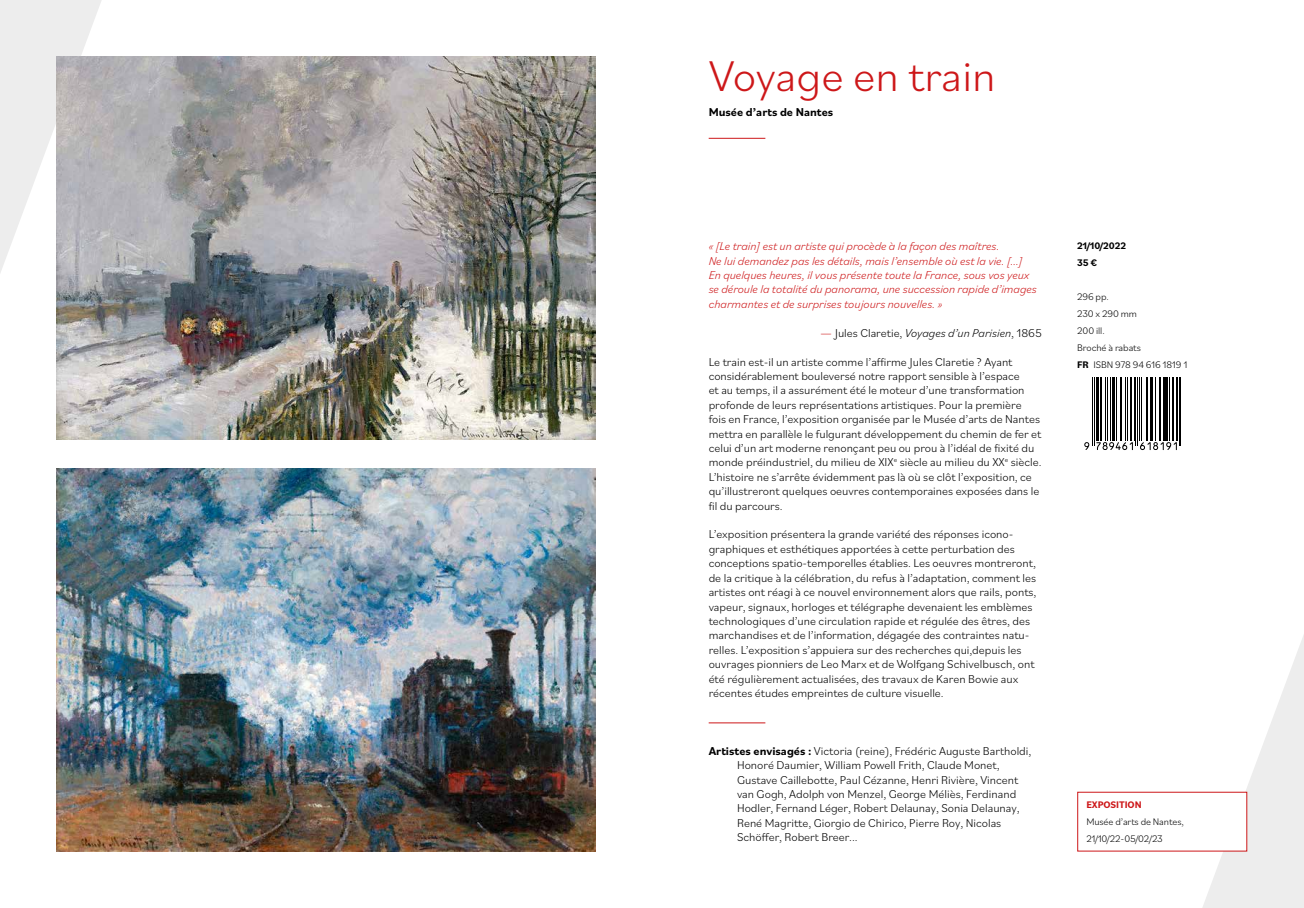
<style>
.page{position:relative;width:1304px;height:908px;background:#fff}
.page>*{position:absolute;margin:0;border:0;box-sizing:border-box;transform-origin:0 0}
.t1{font:300 45px "Bilo";color:#cd1719}
.t2{font:300 12px/14.4px "Bilo";color:#000}
.t3{font:italic 300 12px/14.4px "Bilo";color:#cd1719}
.t4{font:700 12px "Bilo";color:#000}
.t5{font:300 10px/17px "Bilo";letter-spacing:-.01em;color:#000}
.t6{font:700 10px/17px "Bilo";letter-spacing:-.015em;color:#000}
.t7{font:700 10px "Bilo";letter-spacing:-.01em;color:#cd1719}
.s1{color:#cd1719}
.s2{font-style:italic}
.s3{font-weight:700}
</style>
<div class="page">
<hr style="left:709px;top:138px;width:56px;height:1px;background:#cd1719">
<svg style="left:1084px;top:442px;width:5px;height:8px"></svg>
<hr style="left:1092px;top:377px;width:1px;height:68px;background:#000">
<hr style="left:1094px;top:377px;width:1px;height:68px;background:#000">
<hr style="left:1096px;top:377px;width:3px;height:63px;background:#000">
<hr style="left:1100px;top:377px;width:2px;height:63px;background:#000">
<hr style="left:1105px;top:377px;width:1px;height:63px;background:#000">
<hr style="left:1107px;top:377px;width:1px;height:63px;background:#000">
<hr style="left:1110px;top:377px;width:1px;height:63px;background:#000">
<hr style="left:1112px;top:377px;width:3px;height:63px;background:#000">
<hr style="left:1116px;top:377px;width:1px;height:63px;background:#000">
<hr style="left:1120px;top:377px;width:1px;height:63px;background:#000">
<hr style="left:1125px;top:377px;width:1px;height:63px;background:#000">
<hr style="left:1127px;top:377px;width:1px;height:63px;background:#000">
<svg style="left:1096px;top:442px;width:37px;height:8px"></svg>
<hr style="left:1130px;top:377px;width:2px;height:63px;background:#000">
<hr style="left:1134px;top:377px;width:1px;height:63px;background:#000">
<hr style="left:1135px;top:377px;width:1px;height:68px;background:#000">
<hr style="left:1137px;top:377px;width:1px;height:68px;background:#000">
<hr style="left:1139px;top:377px;width:1px;height:63px;background:#000">
<hr style="left:1141px;top:377px;width:1px;height:63px;background:#000">
<hr style="left:1146px;top:377px;width:2px;height:63px;background:#000">
<hr style="left:1149px;top:377px;width:2px;height:63px;background:#000">
<hr style="left:1152px;top:377px;width:1px;height:63px;background:#000">
<hr style="left:1155px;top:377px;width:1px;height:63px;background:#000">
<hr style="left:1159px;top:377px;width:2px;height:63px;background:#000">
<hr style="left:1163px;top:377px;width:2px;height:63px;background:#000">
<hr style="left:1165px;top:377px;width:3px;height:63px;background:#000">
<hr style="left:1169px;top:377px;width:1px;height:63px;background:#000">
<svg style="left:1140px;top:442px;width:37px;height:8px"></svg>
<hr style="left:1172px;top:377px;width:2px;height:63px;background:#000">
<hr style="left:1176px;top:377px;width:2px;height:63px;background:#000">
<hr style="left:1178px;top:377px;width:1px;height:68px;background:#000">
<hr style="left:1180px;top:377px;width:1px;height:68px;background:#000">
<hr style="left:709px;top:722px;width:56px;height:1px;background:#cd1719">
<svg style="left:1202px;top:635px;width:102px;height:272px"></svg>
<div style="left:1078px;top:791px;width:169px;height:59px;background:#fff"></div>
<svg style="left:0;top:0;width:102px;height:274px"></svg>
<img style="left:57px;top:57px;width:538px;height:382px">
<img style="left:57px;top:468px;width:538px;height:382px">
<h1 class="t1" style="left:709px;top:44px;width:289px">Voyage en train</h1>
<p class="t4" style="left:709px;top:103px;width:126px">Musée d’arts de Nantes</p>
<p class="t3" style="left:709px;top:238px;width:330px">« [Le train] est un artiste qui procède à la façon des maîtres.<br>Ne lui demandez pas les détails, mais l’ensemble où est la vie. [...] En quelques heures, il vous présente toute la France, sous vos yeux se déroule la totalité du panorama, une succession rapide d’images charmantes et de surprises toujours nouvelles. »</p>
<p class="t2" style="left:820px;top:325px;width:223px"><span class="s1">—</span> Jules Claretie, <span class="s2">Voyages d’un Parisien</span>, 1865</p>
<p class="t2" style="left:709px;top:353px;width:334px">Le train est-il un artiste comme l’affirme Jules Claretie ? Ayant considérablement bouleversé notre rapport sensible à l’espace<br>et au temps, il a assurément été le moteur d’une transformation profonde de leurs représentations artistiques. Pour la première fois en France, l’exposition organisée par le Musée d’arts de Nantes mettra en parallèle le fulgurant développement du chemin de fer et celui d’un art moderne renonçant peu ou prou à l’idéal de fixité du monde préindustriel, du milieu de XIX<sup>e</sup> siècle au milieu du XX<sup>e</sup> siècle.<br>L’histoire ne s’arrête évidemment pas là où se clôt l’exposition, ce qu’illustreront quelques oeuvres contemporaines exposées dans le fil du parcours.</p>
<p class="t2" style="left:709px;top:526px;width:329px">L’exposition présentera la grande variété des réponses icono&shy;graphiques et esthétiques apportées à cette perturbation des conceptions spatio-temporelles établies. Les oeuvres montreront, de la critique à la célébration, du refus à l’adaptation, comment les artistes ont réagi à ce nouvel environnement alors que rails, ponts, vapeur, signaux, horloges et télégraphe devenaient les emblèmes technologiques d’une circulation rapide et régulée des êtres, des marchandises et de l’information, dégagée des contraintes natu&shy;relles. L’exposition s’appuiera sur des recherches qui,depuis les ouvrages pionniers de Leo Marx et de Wolfgang Schivelbusch, ont été régulièrement actualisées, des travaux de Karen Bowie aux récentes études empreintes de culture visuelle.</p>
<p class="t2" style="left:737px;top:742px;width:296px;text-indent:-28px"><span class="s3">Artistes envisagés :</span> Victoria (reine), Frédéric Auguste Bartholdi, Honoré Daumier, William Powell Frith, Claude Monet, Gustave Caillebotte, Paul Cézanne, Henri Rivière, Vincent van Gogh, Adolph von Menzel, George Méliès, Ferdinand Hodler, Fernand Léger, Robert Delaunay, Sonia Delaunay, René Magritte, Giorgio de Chirico, Pierre Roy, Nicolas Schöffer, Robert Breer...</p>
<p class="t6" style="left:1077px;top:236px;width:50px">21/10/2022<br>35 €</p>
<p class="t5" style="left:1077px;top:287px;width:112px">296 pp.<br>230 x 290 mm<br>200 ill.<br>Broché à rabats<br><span class="s3">FR</span> ISBN 978 94 616 1819 1</p>
<p class="t7" style="left:1086px;top:797px;width:57px">EXPOSITION</p>
<p class="t5" style="left:1086px;top:812px;width:99px">Musée d’arts de Nantes,<br>21/10/22-05/02/23</p>
</div>
